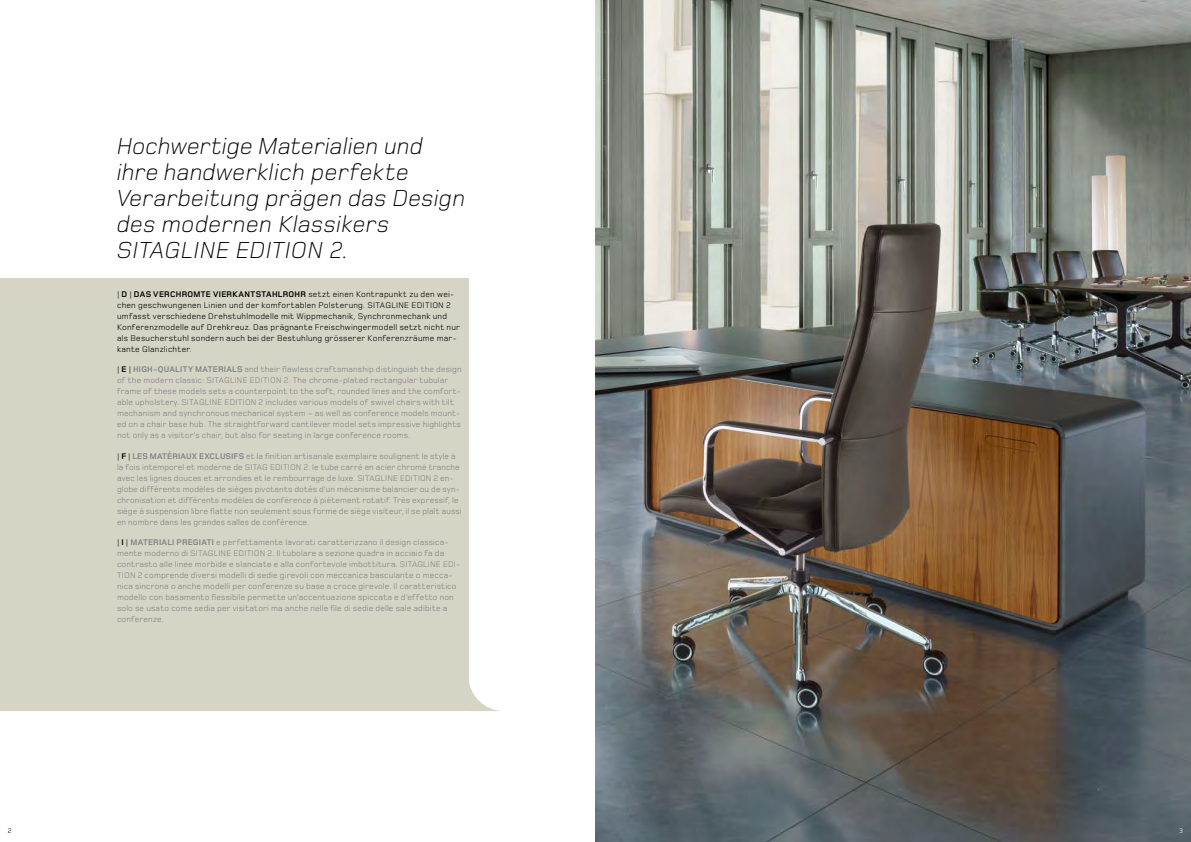
<style>
.page{position:relative;width:1191px;height:842px;background:#fff}
.page>*{position:absolute;margin:0;border:0;box-sizing:border-box;transform-origin:0 0}
.t1{font:24px/26px "Foundry Monoline OT2 Lgt Ita";letter-spacing:.01em;color:#000}
.t2{font:8.5px/11px "Sitag";letter-spacing:.015em;color:#7d8386}
.t3{font:8.5px/11px "Sitag";letter-spacing:.025em;color:#000}
.t4{font:7px "Sitag";color:#000}
.t5{font:7px "Sitag";color:#fff}
.s1{font-weight:700}
.s2{color:#000}
.s3{font-weight:700;color:#000}
</style>
<div class="page">
<img style="left:595px;top:0;width:596px;height:842px">
<div style="left:0;top:278px;width:468px;height:433px;background:#d6d4c4"></div>
<svg style="left:468px;top:675px;width:32px;height:36px"></svg>
<h1 class="t1" style="left:117px;top:131px;width:350px">Hochwertige Materialien und ihre handwerklich perfekte<br>Verarbeitung prägen das Design des modernen Klassikers<br>SITAGLINE EDITION 2.</h1>
<p class="t3" style="left:117px;top:289px;width:344px">| <span class="s1">D</span> | <span class="s1">DAS VERCHROMTE VIERKANTSTAHLROHR</span> setzt einen Kontrapunkt zu den wei&shy;chen geschwungenen Linien und der komfortablen Polsterung. SITAGLINE EDITION 2 umfasst verschiedene Drehstuhlmodelle mit Wippmechanik, Synchronmechank und Konferenzmodelle auf Drehkreuz. Das prägnante Freischwingermodell setzt nicht nur als Besucherstuhl sondern auch bei der Bestuhlung grösserer Konferenzräume mar&shy;kante Glanzlichter.</p>
<p class="t2" style="left:117px;top:364px;width:346px"><span class="s2">|</span> <span class="s3">E</span> <span class="s2">|</span> <span class="s1">HIGH-QUALITY MATERIALS</span> and their flawless craftsmanship distinguish the design of the modern classic: SITAGLINE EDITION 2. The chrome-plated rectangular tubular frame of these models sets a counterpoint to the soft, rounded lines and the comfort&shy;able upholstery. SITAGLINE EDITION 2 includes various models of swivel chairs with tilt mechanism and synchronous mechanical system – as well as conference models mount&shy;ed on a chair base hub. The straightforward cantilever model sets impressive highlights not only as a visitor’s chair, but also for seating in large conference rooms.</p>
<p class="t2" style="left:117px;top:451px;width:346px"><span class="s2">|</span> <span class="s3">F</span> <span class="s2">|</span> <span class="s1">LES MATÉRIAUX EXCLUSIFS</span> et la finition artisanale exemplaire soulignent le style à la fois intemporel et moderne de SITAG EDITION 2. le tube carré en acier chromé tranche avec les lignes douces et arrondies et le rembourrage de luxe. SITAGLINE EDITION 2 en&shy;globe différents modèles de sièges pivotants dotés d’un mécanisme balancier ou de syn&shy;chronisation et différents modèles de conférence à piétement rotatif. Très expressif, le siège à suspension libre flatte non seulement sous forme de siège visiteur, il se plaît aussi en nombre dans les grandes salles de conférence.</p>
<p class="t2" style="left:117px;top:537px;width:345px"><span class="s2">|</span> <span class="s3">I</span> <span class="s2">|</span> <span class="s1">MATERIALI PREGIATI</span> e perfettamente lavorati caratterizzano il design classica&shy;mente moderno di SITAGLINE EDITION 2. Il tubolare a sezione quadra in acciaio fa da contrasto alle linee morbide e slanciate e alla confortevole imbottitura. SITAGLINE EDI-TION 2 comprende diversi modelli di sedie girevoli con meccanica basculante o mecca&shy;nica sincrona o anche modelli per conferenze su base a croce girevole. Il caratteristico modello con basamento flessibile permette un’accentuazione spiccata e d’effetto non solo se usato come sedia per visitatori ma anche nelle file di sedie delle sale adibite a conferenze.</p>
<p class="t4" style="left:8px;top:826px;width:5px">2</p>
<p class="t5" style="left:1179px;top:826px;width:5px">3</p>
</div>
